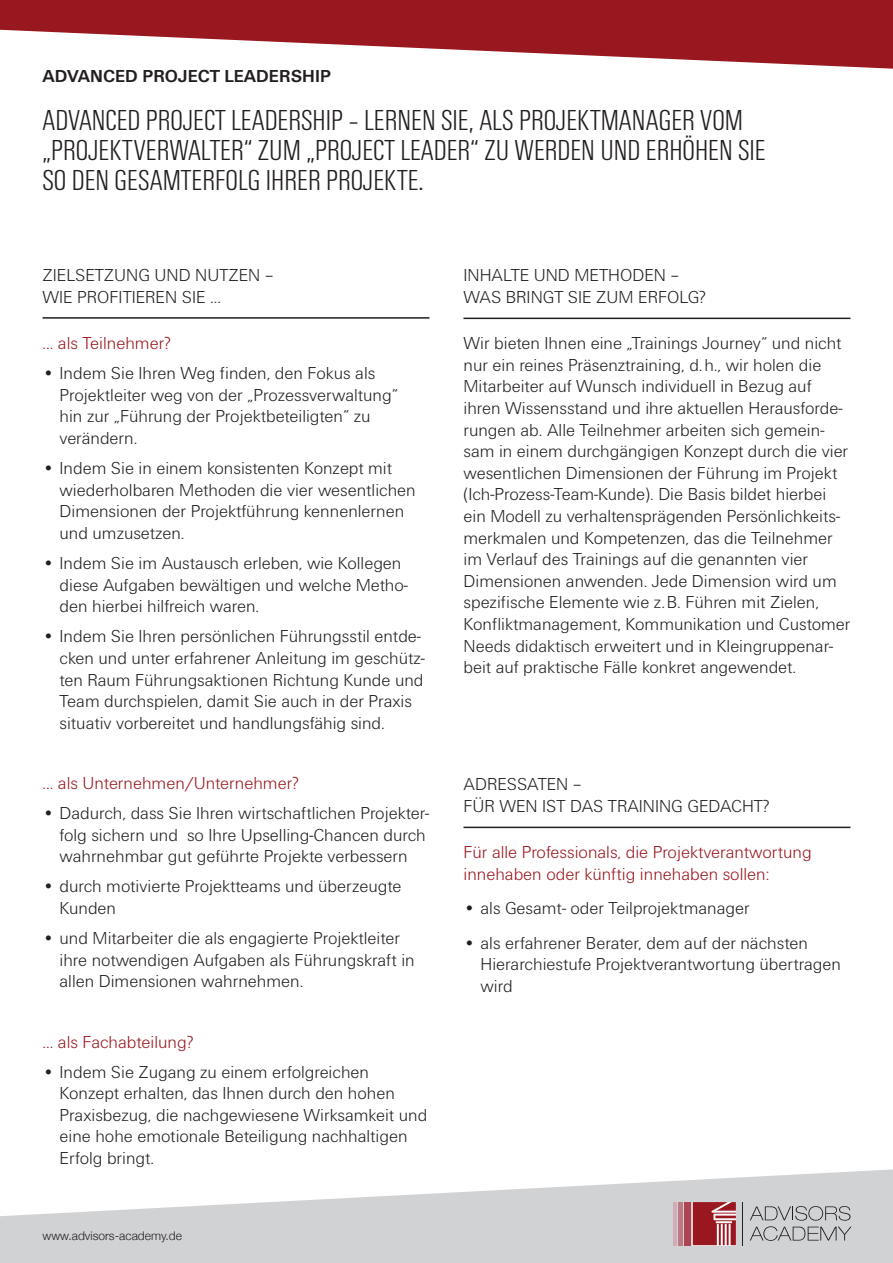
<style>
.page{position:relative;width:893px;height:1263px;background:#fff}
.page>*{position:absolute;margin:0;border:0;box-sizing:border-box;transform-origin:0 0}
.t1{font:300 condensed 30px/30px "Unitus T";color:#231f20}
.t2{font:300 18px/21.6px "Unitus T";color:#231f20}
.t3{font:300 18px/21.6px "Unitus T";color:#99171e}
.t4{font:700 18px "Unitus T";color:#231f20}
.t5{font:300 12px "Helvetica Neue";color:#231f20}
</style>
<div class="page">
<svg style="left:0;top:0;width:893px;height:69px;fill:#99171e"></svg>
<svg style="left:0;top:1169px;width:893px;height:94px;fill:#d1d2d4"></svg>
<svg style="left:750px;top:1206px;width:101px;height:35px"></svg>
<div style="left:685px;top:1202px;width:6px;height:43px;background:#ae4452"></div>
<div style="left:678px;top:1202px;width:5px;height:43px;background:#be7987"></div>
<hr style="left:674px;top:1202px;width:3px;height:43px;background:#d4abb9">
<hr style="left:742px;top:1202px;width:1px;height:43px;background:#231f20">
<svg style="left:693px;top:1202px;width:43px;height:43px"></svg>
<hr style="left:43px;top:317px;width:386px;height:2px;background:#231f20">
<hr style="left:463px;top:318px;width:387px;height:1px;background:#231f20">
<hr style="left:463px;top:827px;width:387px;height:1px;background:#231f20">
<p class="t4" style="left:43px;top:66px;width:288px">ADVANCED PROJECT LEADERSHIP</p>
<h1 class="t1" style="left:43px;top:104px;width:725px">ADVANCED PROJECT LEADERSHIP – LERNEN SIE, ALS PROJEKTMANAGER VOM „PROJEKTVERWALTER“ ZUM „PROJECT LEADER“ ZU WERDEN UND ERHÖHEN SIE<br>SO DEN GESAMTERFOLG IHRER PROJEKTE.</h1>
<p class="t2" style="left:43px;top:264px;width:233px">Zielsetzung und N utzen – wie profitieren Sie …</p>
<p class="t3" style="left:43px;top:332px;width:130px">… als Teilnehmer?</p>
<p class="t2" style="left:60px;top:362px;width:340px;text-indent:-17px">• Indem Sie Ihren Weg finden, den Fokus als Projektleiter weg von der „Prozessverwaltung“ hin zur „Führung der Projektbeteiligten“ zu verändern.</p>
<p class="t2" style="left:60px;top:457px;width:358px;text-indent:-17px">• Indem Sie in einem konsistenten Konzept mit wiederholbaren Methoden die vier wesentlichen Dimensionen der Projektführung kennenlernen und umzusetzen.</p>
<p class="t2" style="left:60px;top:552px;width:350px;text-indent:-17px">• Indem Sie im Austausch erleben, wie Kollegen diese Aufgaben bewältigen und welche Metho&shy;den hierbei hilfreich waren.</p>
<p class="t2" style="left:60px;top:625px;width:367px;text-indent:-17px">• Indem Sie Ihren persönlichen Führungsstil entde&shy;cken und unter erfahrener Anleitung im geschütz&shy;ten Raum Führungsaktionen Richtung Kunde und Team durchspielen, damit Sie auch in der Praxis situativ vorbereitet und handlungsfähig sind.</p>
<p class="t3" style="left:43px;top:772px;width:258px">… als Unternehmen/Unternehmer?</p>
<p class="t2" style="left:60px;top:802px;width:371px;text-indent:-17px">• Dadurch, dass Sie Ihren wirtschaftlichen Projekter&shy;folg sichern und so Ihre Upselling-Chancen durch wahrnehmbar gut geführte Projekte verbessern</p>
<p class="t2" style="left:60px;top:875px;width:343px;text-indent:-17px">• durch motivierte Projektteams und überzeugte<br>Kunden</p>
<p class="t2" style="left:60px;top:927px;width:357px;text-indent:-17px">• und Mitarbeiter die als engagierte Projektleiter ihre notwendigen Aufgaben als Führungskraft in allen Dimensionen wahrnehmen.</p>
<p class="t3" style="left:43px;top:1030px;width:153px">… als Fachabteilung?</p>
<p class="t2" style="left:60px;top:1060px;width:369px;text-indent:-17px">• Indem Sie Zugang zu einem erfolgreichen Konzept erhalten, das Ihnen durch den hohen Praxisbezug, die nachgewiesene Wirksamkeit und eine hohe emotionale Beteiligung nachhaltigen Erfolg bringt.</p>
<p class="t5" style="left:43px;top:1228px;width:141px">www.advisors-academy.de</p>
<p class="t2" style="left:463px;top:264px;width:57px">Inhalteu</p>
<p class="t2" style="left:546px;top:264px;width:135px">nd Methoden –</p>
<p class="t2" style="left:463px;top:286px;width:11px">wasbri</p>
<p class="t2" style="left:531px;top:286px;width:57px">ngt Siezum</p>
<p class="t2" style="left:638px;top:286px;width:69px">Erfolg?</p>
<p class="t2" style="left:463px;top:332px;width:388px">Wir bieten Ihnen eine „Trainings Journey“ und nicht nur ein reines Präsenztraining, d.h., wir holen die Mitarbeiter auf Wunsch individuell in Bezug auf ihren Wissensstand und ihre aktuellen Herausforde&shy;rungen ab. Alle Teilnehmer arbeiten sich gemein&shy;sam in einem durchgängigen Konzept durch die vier wesentlichen Dimensionen der Führung im Projekt (Ich-Prozess-Team-Kunde). Die Basis bildet hierbei ein Modell zu verhaltensprägenden Persönlichkeits&shy;merkmalen und Kompetenzen, das die Teilnehmer im Verlauf des Trainings auf die genannten vier Dimensionen anwenden. Jede Dimension wird um spezifische Elemente wie z.B. Führen mit Zielen, Konfliktmanagement, Kommunikation und Customer Needs didaktisch erweitert und in Kleingruppenar&shy;beit auf praktische Fälle konkret angewendet.</p>
<p class="t2" style="left:463px;top:773px;width:23px">Adressate</p>
<p class="t2" style="left:556px;top:773px;width:27px">n–</p>
<p class="t2" style="left:463px;top:795px;width:32px">fürwe</p>
<p class="t2" style="left:526px;top:795px;width:21px">n istdas</p>
<p class="t2" style="left:608px;top:795px;width:103px">Training gedac</p>
<p class="t2" style="left:742px;top:795px;width:29px">ht?</p>
<p class="t3" style="left:463px;top:841px;width:350px">Für alle Professionals, die Projektverantwortung innehaben oder künftig innehaben sollen:</p>
<p class="t2" style="left:463px;top:897px;width:288px">• als Gesamt- oder Teilprojektmanager</p>
<p class="t2" style="left:480px;top:931px;width:362px;text-indent:-17px">• als erfahrener Berater, dem auf der nächsten<br>H ierarchiestufe Projektverantwortung übertragen wird</p>
</div>
